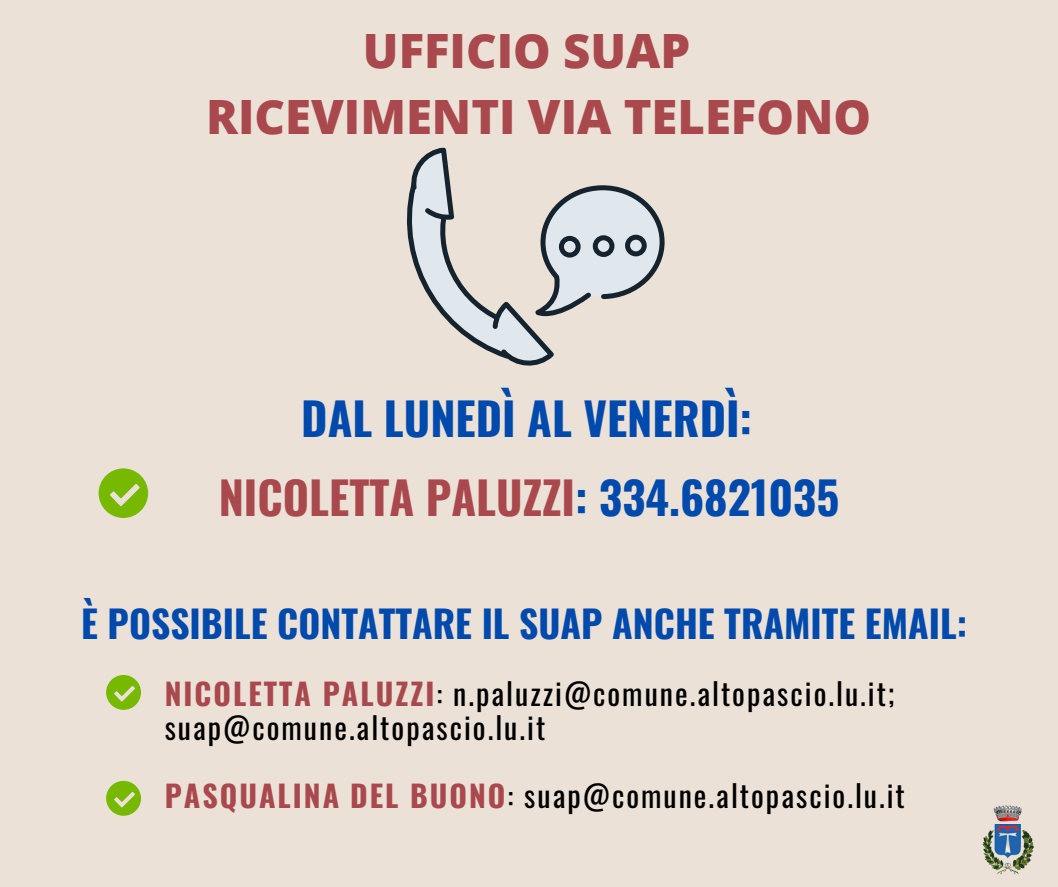
<style>
.page{position:relative;width:1058px;height:887px;background:#fff}
.page>*{position:absolute;margin:0;border:0;box-sizing:border-box;transform-origin:0 0}
.t1{font:800 47.25px/65.2px "Open Sans";color:#a9484d;text-align:center}
.t2{font:700 45px "Oswald";color:#a9484d}
.t3{font:700 45px "Oswald";color:#004aad}
.t4{font:700 37.5px "Oswald";color:#004aad}
.t5{font:30px/33.8px "Oswald";letter-spacing:.065em;color:#000}
.s1{color:#004aad}
.s2{font-weight:700;color:#a9484d}
</style>
<div class="page">
<div style="left:0;top:0;width:1058px;height:886px;background:#ebe1d6"></div>
<svg style="left:99px;top:468px;width:49px;height:50px"></svg>
<svg style="left:106px;top:675px;width:35px;height:34px"></svg>
<svg style="left:106px;top:780px;width:35px;height:35px"></svg>
<img style="left:982px;top:805px;width:52px;height:70px">
<svg style="left:406px;top:147px;width:259px;height:219px"></svg>
<div style="left:561px;top:238px;width:17px;height:17px;background:#e1e8ed;border-radius:50%"></div>
<div style="left:559px;top:236px;width:21px;height:22px;border:5px solid #15232e;border-radius:50%"></div>
<svg style="left:595px;top:238px;width:17px;height:16px"></svg>
<div style="left:592px;top:235px;width:22px;height:22px;border:5px solid #15232e;border-radius:50%"></div>
<svg style="left:627px;top:237px;width:17px;height:17px"></svg>
<div style="left:625px;top:234px;width:22px;height:22px;border:5px solid #15232e;border-radius:50%"></div>
<h1 class="t1" style="left:206px;top:17px;width:666px">UFFICIO SUAP<br>RICEVIMENTI VIA TELEFONO</h1>
<h2 class="t3" style="left:301px;top:383px;width:452px">DAL LUNEDÌ AL VENERDÌ:</h2>
<h2 class="t2" style="left:219px;top:462px;width:622px">NICOLETTA PALUZZI<span class="s1">: 334.6821035</span></h2>
<p class="t4" style="left:81px;top:594px;width:887px">È POSSIBILE CONTATTARE IL SUAP ANCHE TRAMITE EMAIL:</p>
<p class="t5" style="left:165px;top:675px;width:731px"><span class="s2">NICOLETTA PALUZZI</span>: n.paluzzi@comune.altopascio.lu.it; suap@comune.altopascio.lu.it</p>
<p class="t5" style="left:165px;top:777px;width:741px"><span class="s2">PASQUALINA DEL BUONO</span>: suap@comune.altopascio.lu.it</p>
</div>
